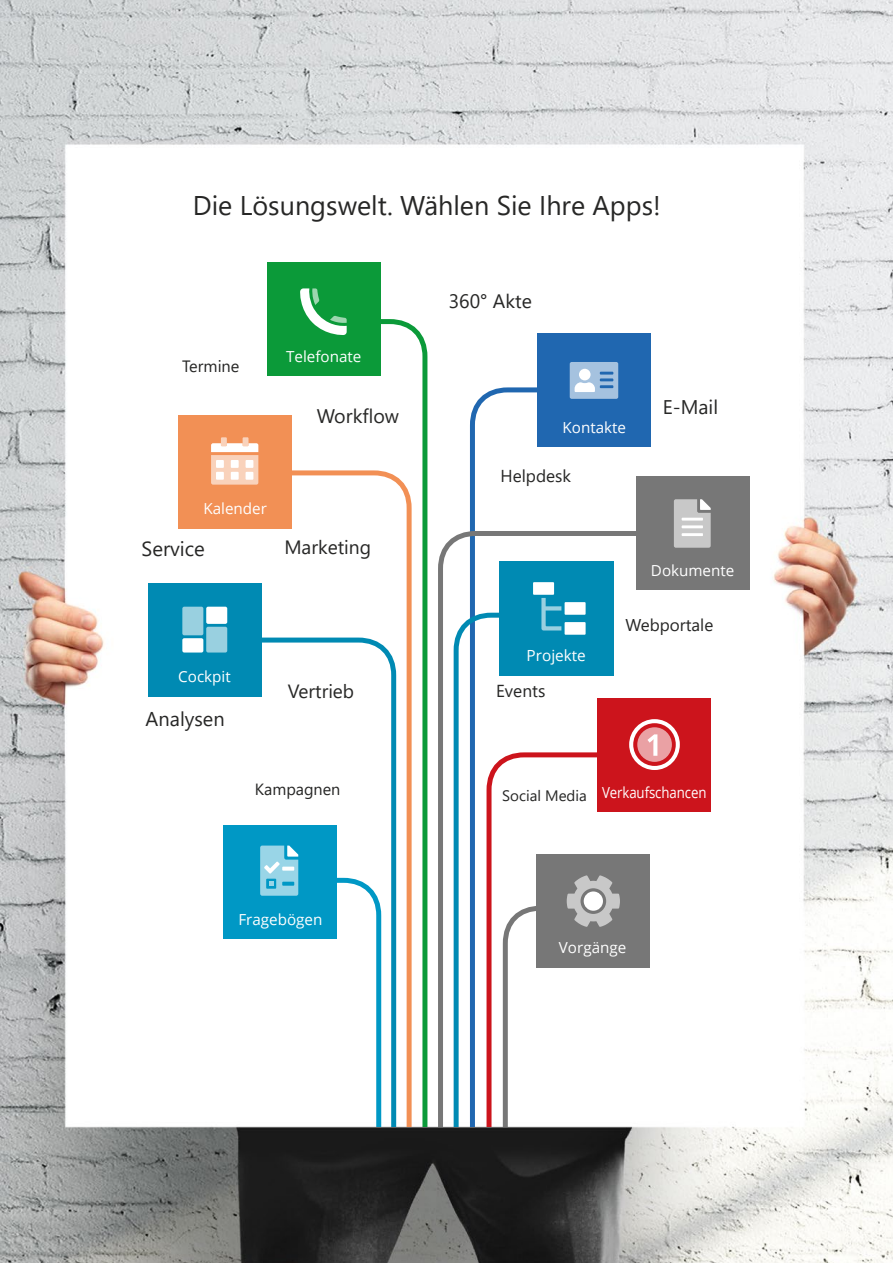
<style>
.page{position:relative;width:893px;height:1263px;background:#fff}
.page>*{position:absolute;margin:0;border:0;box-sizing:border-box;transform-origin:0 0}
.t1{font:27px "Segoe UI";color:#272726}
.t2{font:20.4px "Segoe UI";color:#272726}
.t3{font:19.95px "Segoe UI";color:#272726}
.t4{font:19.8px "Segoe UI";color:#272726}
.t5{font:19.65px "Segoe UI";color:#272726}
.t6{font:19.5px "Segoe UI";color:#272726}
.t7{font:19.2px "Segoe UI";color:#272726}
.t8{font:17.4px "Segoe UI";color:#272726}
.t9{font:17.25px "Segoe UI";color:#272726}
.t10{font:17.1px "Segoe UI";color:#272726}
.t11{font:16.35px "Segoe UI";color:#272726}
.t12{font:16.2px "Segoe UI";color:#272726}
.t13{font:15.3px "Open Sans";color:#fff}
.t14{font:15.15px "Open Sans";color:#fff}
.t15{font:15.15px "Open Sans";color:#fff;scale:.87 1}
.t16{font:15.15px "Segoe UI";color:#272726}
</style>
<div class="page">
<img style="left:0;top:0;width:893px;height:1263px">
<svg style="left:217px;top:468px;width:126px;height:167px"></svg>
<div style="left:178px;top:415px;width:114px;height:113px;background:#f29055"></div>
<div style="left:598px;top:699px;width:113px;height:113px;background:#cc141c"></div>
<svg style="left:467px;top:385px;width:140px;height:143px"></svg>
<div style="left:538px;top:333px;width:113px;height:114px;background:#2067b0"></div>
<svg style="left:343px;top:317px;width:87px;height:810px"></svg>
<div style="left:267px;top:263px;width:114px;height:113px;background:#0b9a39"></div>
<svg style="left:201px;top:635px;width:198px;height:492px"></svg>
<div style="left:148px;top:583px;width:113px;height:113px;background:#008ab3"></div>
<svg style="left:435px;top:528px;width:248px;height:599px"></svg>
<div style="left:636px;top:477px;width:113px;height:113px;background:#777"></div>
<div style="left:221px;top:437px;width:6px;height:9px;background:#f9d2bb"></div>
<div style="left:243px;top:437px;width:5px;height:9px;background:#f9d2bb"></div>
<svg style="left:211px;top:443px;width:47px;height:42px;background:#f9d5c0"></svg>
<div style="left:231px;top:460px;width:8px;height:8px;background:#fff"></div>
<div style="left:246px;top:460px;width:7px;height:8px;background:#fff"></div>
<div style="left:216px;top:460px;width:8px;height:8px;background:#fff"></div>
<div style="left:231px;top:472px;width:8px;height:8px;background:#fff"></div>
<div style="left:246px;top:472px;width:7px;height:8px;background:#fff"></div>
<div style="left:216px;top:472px;width:8px;height:8px;background:#fff"></div>
<svg style="left:570px;top:362px;width:48px;height:37px;background:#a9c5e0"></svg>
<svg style="left:674px;top:499px;width:37px;height:49px;background:#c9c9c9"></svg>
<svg style="left:629px;top:719px;width:51px;height:51px"></svg>
<svg style="left:300px;top:288px;width:47px;height:47px"></svg>
<svg style="left:541px;top:598px;width:20px;height:32px"></svg>
<div style="left:565px;top:622px;width:21px;height:13px;background:#fff"></div>
<div style="left:565px;top:602px;width:21px;height:13px;background:#fff"></div>
<div style="left:533px;top:582px;width:21px;height:13px;background:#fff"></div>
<div style="left:206px;top:607px;width:21px;height:17px;background:#fff;border-radius:2px"></div>
<div style="left:206px;top:627px;width:21px;height:25px;background:#99d0e0;border-radius:2px"></div>
<div style="left:182px;top:607px;width:21px;height:28px;background:#99d0e0;border-radius:2px"></div>
<div style="left:182px;top:638px;width:21px;height:14px;background:#fff;border-radius:2px"></div>
<svg style="left:260px;top:845px;width:38px;height:51px;background:#8dd0e4"></svg>
<svg style="left:500px;top:875px;width:120px;height:252px"></svg>
<h1 class="t1" style="left:193px;top:180px;width:470px">Die Lösungswelt. Wählen Sie Ihre Apps!</h1>
<p class="t11" style="left:182px;top:350px;width:59px">Termine</p>
<p class="t14" style="left:286px;top:346px;width:77px">Telefonate</p>
<p class="t5" style="left:317px;top:397px;width:84px">Workflow</p>
<p class="t14" style="left:203px;top:498px;width:65px">Kalender</p>
<h2 class="t2" style="left:142px;top:529px;width:65px">Service</h2>
<p class="t7" style="left:284px;top:529px;width:88px">Marketing</p>
<p class="t14" style="left:178px;top:666px;width:54px">Cockpit</p>
<h3 class="t3" style="left:146px;top:700px;width:81px">Analysen</h3>
<p class="t7" style="left:288px;top:673px;width:68px">Vertrieb</p>
<p class="t12" style="left:255px;top:774px;width:87px">Kampagnen</p>
<p class="t14" style="left:238px;top:909px;width:86px">Fragebögen</p>
<p class="t6" style="left:449px;top:283px;width:85px">360° Akte</p>
<p class="t14" style="left:562px;top:417px;width:65px">Kontakte</p>
<p class="t9" style="left:500px;top:460px;width:72px">Helpdesk</p>
<h3 class="t4" style="left:663px;top:389px;width:57px">E-Mail</h3>
<p class="t14" style="left:651px;top:560px;width:85px">Dokumente</p>
<p class="t13" style="left:527px;top:645px;width:61px">Projekte</p>
<p class="t8" style="left:496px;top:674px;width:51px">Events</p>
<p class="t10" style="left:625px;top:609px;width:89px">Webportale</p>
<p class="t16" style="left:502px;top:781px;width:86px">Social Media</p>
<p class="t15" style="left:602px;top:782px;width:122px">Verkaufschancen</p>
<p class="t14" style="left:559px;top:937px;width:69px">Vorgänge</p>
</div>
